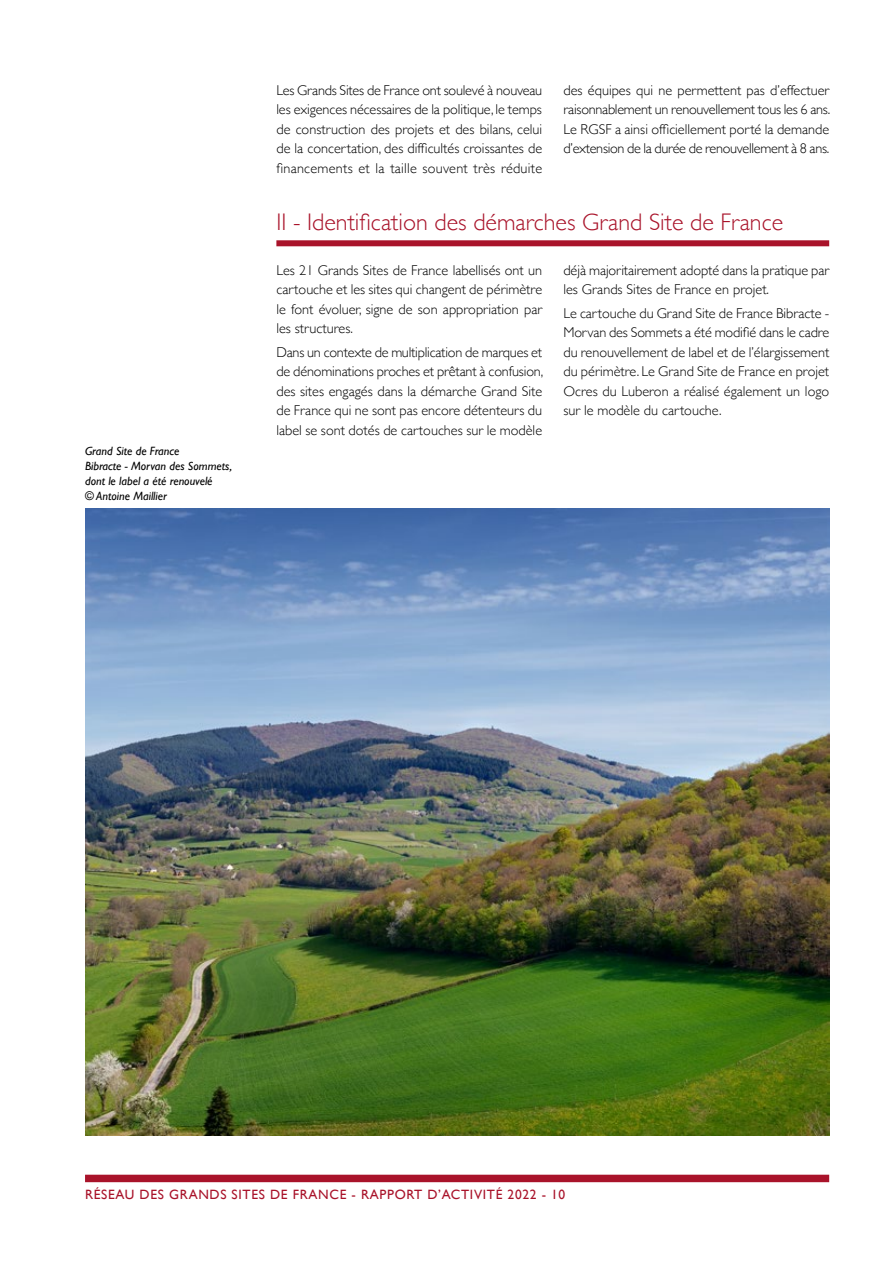
<style>
.page{position:relative;width:893px;height:1263px;background:#fff}
.page>*{position:absolute;margin:0;border:0;box-sizing:border-box;transform-origin:0 0}
.t1{font:300 24px "Gill Sans";color:#a9132a}
.t2{font:300 14.25px/19.5px "Gill Sans";color:#000;text-align:justify}
.t3{font:13.5px "Gill Sans";letter-spacing:.05em;color:#a9132a}
.t4{font:italic 12px/15px "Gill Sans";color:#000}
</style>
<div class="page">
<div style="left:85px;top:1175px;width:744px;height:7px;background:#a9132a"></div>
<div style="left:276px;top:240px;width:553px;height:6px;background:#a9132a"></div>
<img style="left:85px;top:509px;width:744px;height:626px">
<p class="t4" style="left:85px;top:444px;width:149px">Grand Site de France<br>Bibracte - Morvan des Sommets, dont le label a été renouvelé<br>© Antoine Maillier</p>
<p class="t2" style="left:276px;top:80px;width:267px">Les Grands Sites de France ont soulevé à nouveau les exigences nécessaires de la politique, le temps de construction des projets et des bilans, celui de la concertation, des difficultés croissantes de financements et la taille souvent très réduite</p>
<p class="t2" style="left:563px;top:80px;width:268px">des équipes qui ne permettent pas d’effectuer raisonnablement un renouvellement tous les 6 ans.<br>Le RGSF a ainsi officiellement porté la demande d’extension de la durée de renouvellement à 8 ans.</p>
<h1 class="t1" style="left:276px;top:203px;width:508px">II - Identification des démarches Grand Site de France</h1>
<p class="t2" style="left:276px;top:260px;width:267px">Les 21 Grands Sites de France labellisés ont un cartouche et les sites qui changent de périmètre le font évoluer, signe de son appropriation par les structures.</p>
<p class="t2" style="left:276px;top:342px;width:268px">Dans un contexte de multiplication de marques et de dénominations proches et prêtant à confusion, des sites engagés dans la démarche Grand Site de France qui ne sont pas encore détenteurs du label se sont dotés de cartouches sur le modèle</p>
<p class="t2" style="left:563px;top:260px;width:267px">déjà majoritairement adopté dans la pratique par les Grands Sites de France en projet.</p>
<p class="t2" style="left:563px;top:303px;width:267px">Le cartouche du Grand Site de France Bibracte - Morvan des Sommets a été modifié dans le cadre du renouvellement de label et de l’élargissement du périmètre. Le Grand Site de France en projet Ocres du Luberon a réalisé également un logo sur le modèle du cartouche.</p>
<p class="t3" style="left:85px;top:1187px;width:482px">RÉSEAU DES GRANDS SITES DE FRANCE - RAPPORT D’ACTIVITÉ 2022 - 10</p>
</div>
